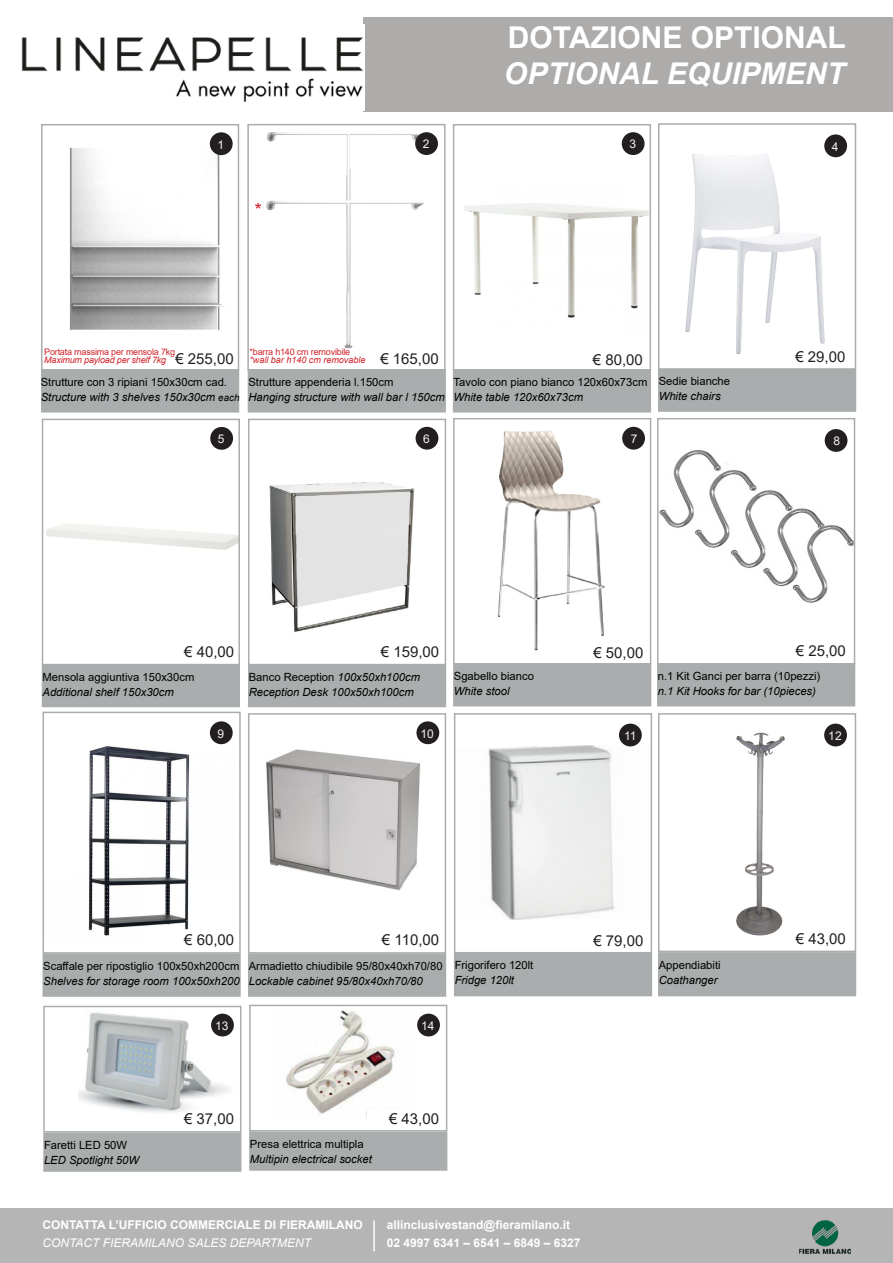
<style>
.page{position:relative;width:893px;height:1263px;background:#fff}
.page>*{position:absolute;margin:0;border:0;box-sizing:border-box;transform-origin:0 0}
.t1{font:700 30px "Arial";color:#fff}
.t2{font:italic 700 30px "Arial";color:#fff}
.t3{font:15px "Arial";color:#231f20}
.t4{font:700 12px "Arial";color:#fff}
.t5{font:italic 12px "Arial";color:#fff}
.t6{font:12px "Arial";color:#f2f3f4}
.t7{font:11.25px "Arial";color:#000}
.t8{font:italic 11.25px "Arial";color:#000}
.t9{font:9px "Arial";letter-spacing:-.02em;color:#d1232a}
.t10{font:italic 9px "Arial";letter-spacing:-.02em;color:#d1232a}
.t11{font:italic 9px "Arial";color:#d1232a}
.s1{font-size:9.75px}
.s2{font-style:italic}
</style>
<div class="page">
<div style="left:364px;top:17px;width:529px;height:95px;background:#adacaa"></div>
<div style="left:248px;top:369px;width:198px;height:43px;background:#aaadad"></div>
<div style="left:453px;top:369px;width:198px;height:43px;background:#aaadad"></div>
<img style="left:465px;top:203px;width:183px;height:115px">
<div style="left:453px;top:124px;width:198px;height:247px;border:2px solid #aaadad"></div>
<div style="left:658px;top:368px;width:198px;height:44px;background:#aaadad;border:2px solid #aaadad"></div>
<img style="left:685px;top:153px;width:160px;height:200px">
<div style="left:658px;top:123px;width:198px;height:247px;border:2px solid #aaadad"></div>
<div style="left:43px;top:953px;width:198px;height:44px;background:#aaadad;border:2px solid #aaadad"></div>
<img style="left:88px;top:742px;width:140px;height:194px">
<div style="left:43px;top:712px;width:198px;height:242px;border:2px solid #aaadad"></div>
<div style="left:41px;top:369px;width:198px;height:43px;background:#aaadad"></div>
<img style="left:70px;top:132px;width:163px;height:198px">
<div style="left:41px;top:124px;width:198px;height:247px;border:2px solid #aaadad"></div>
<div style="left:248px;top:664px;width:198px;height:43px;background:#aaadad"></div>
<img style="left:269px;top:448px;width:164px;height:184px">
<div style="left:248px;top:419px;width:198px;height:246px;border:2px solid #aaadad"></div>
<div style="left:453px;top:663px;width:198px;height:43px;background:#aaadad"></div>
<img style="left:497px;top:426px;width:148px;height:225px">
<div style="left:453px;top:418px;width:198px;height:247px;border:2px solid #aaadad"></div>
<div style="left:42px;top:664px;width:198px;height:43px;background:#aaadad"></div>
<div style="left:42px;top:419px;width:198px;height:246px;border:2px solid #aaadad"></div>
<img style="left:79px;top:1012px;width:155px;height:101px">
<div style="left:43px;top:1006px;width:198px;height:126px;border:2px solid #aaadad"></div>
<div style="left:43px;top:1132px;width:198px;height:40px;background:#aaadad;border:2px solid #aaadad"></div>
<img style="left:286px;top:1010px;width:132px;height:108px">
<div style="left:249px;top:1005px;width:198px;height:126px;border:2px solid #aaadad"></div>
<div style="left:249px;top:1131px;width:198px;height:40px;background:#aaadad;border:2px solid #aaadad"></div>
<img style="left:488px;top:744px;width:150px;height:176px">
<div style="left:454px;top:713px;width:198px;height:240px;border:2px solid #aaadad"></div>
<div style="left:454px;top:952px;width:198px;height:44px;background:#aaadad"></div>
<div style="left:248px;top:953px;width:198px;height:44px;background:#aaadad;border:2px solid #aaadad"></div>
<img style="left:266px;top:721px;width:174px;height:170px">
<div style="left:248px;top:713px;width:198px;height:241px;border:2px solid #aaadad"></div>
<div style="left:657px;top:663px;width:198px;height:43px;background:#aaadad"></div>
<img style="left:660px;top:441px;width:192px;height:162px">
<div style="left:657px;top:418px;width:198px;height:247px;border:2px solid #aaadad"></div>
<div style="left:368px;top:1109px;width:49px;height:14px;background:#fff"></div>
<img style="left:736px;top:732px;width:49px;height:204px">
<div style="left:658px;top:713px;width:198px;height:239px;border:2px solid #aaadad"></div>
<div style="left:658px;top:952px;width:198px;height:44px;background:#aaadad"></div>
<div style="left:0;top:1209px;width:893px;height:54px;background:#b5b5b5"></div>
<hr style="left:373px;top:1220px;width:2px;height:31px;background:#fff">
<img style="left:799px;top:1220px;width:51px;height:33px">
<img style="left:257px;top:132px;width:181px;height:217px">
<div style="left:247px;top:124px;width:199px;height:247px;border:2px solid #aaadad"></div>
<svg style="left:255px;top:203px;width:6px;height:6px"></svg>
<div style="left:417px;top:1014px;width:23px;height:22px;background:#231f20;border-radius:50%"></div>
<div style="left:619px;top:724px;width:23px;height:22px;background:#231f20;border-radius:50%"></div>
<div style="left:416px;top:721px;width:23px;height:23px;background:#231f20;border-radius:50%"></div>
<div style="left:210px;top:721px;width:23px;height:23px;background:#231f20;border-radius:50%"></div>
<div style="left:825px;top:429px;width:22px;height:23px;background:#231f20;border-radius:50%"></div>
<div style="left:622px;top:427px;width:23px;height:23px;background:#231f20;border-radius:50%"></div>
<div style="left:416px;top:427px;width:22px;height:23px;background:#231f20;border-radius:50%"></div>
<div style="left:210px;top:427px;width:23px;height:23px;background:#231f20;border-radius:50%"></div>
<div style="left:824px;top:134px;width:23px;height:23px;background:#231f20;border-radius:50%"></div>
<div style="left:622px;top:132px;width:23px;height:23px;background:#231f20;border-radius:50%"></div>
<div style="left:415px;top:132px;width:23px;height:23px;background:#231f20;border-radius:50%"></div>
<div style="left:210px;top:132px;width:23px;height:23px;background:#231f20;border-radius:50%"></div>
<div style="left:824px;top:724px;width:23px;height:22px;background:#231f20;border-radius:50%"></div>
<div style="left:211px;top:1014px;width:23px;height:22px;background:#231f20;border-radius:50%"></div>
<img style="left:21px;top:37px;width:342px;height:65px">
<p class="t1" style="left:508px;top:17px;width:339px">DOTAZIONE OPTIONAL</p>
<p class="t2" style="left:504px;top:54px;width:343px">OPTIONAL EQUIPMENT</p>
<p class="t6" style="left:217px;top:136px;width:8px">1</p>
<p class="t6" style="left:423px;top:136px;width:8px">2</p>
<p class="t6" style="left:629px;top:136px;width:8px">3</p>
<p class="t6" style="left:832px;top:138px;width:8px">4</p>
<p class="t9" style="left:250px;top:346px;width:102px">*barra h140 cm removibile</p>
<p class="t11" style="left:250px;top:354px;width:117px">*wall bar h140 cm removable</p>
<p class="t9" style="left:44px;top:346px;width:132px">Portata massima per mensola 7kg</p>
<p class="t10" style="left:44px;top:354px;width:124px">Maximum payload per shelf 7kg</p>
<p class="t3" style="left:175px;top:348px;width:60px">€ 255,00</p>
<p class="t3" style="left:380px;top:348px;width:60px">€ 165,00</p>
<p class="t3" style="left:593px;top:349px;width:52px">€ 80,00</p>
<p class="t3" style="left:795px;top:347px;width:52px">€ 29,00</p>
<p class="t7" style="left:41px;top:374px;width:188px">Strutture con 3 ripiani 150x30cm cad.</p>
<p class="t8" style="left:41px;top:390px;width:200px">Structure with 3 shelves 150x30cm <span class="s1">each</span></p>
<p class="t7" style="left:248px;top:374px;width:147px">Strutture appenderia l.150cm</p>
<p class="t8" style="left:248px;top:390px;width:198px">Hanging structure with wall bar l 150cm</p>
<p class="t7" style="left:454px;top:374px;width:195px">Tavolo con piano bianco 120x60x73cm</p>
<p class="t8" style="left:454px;top:390px;width:131px">White table 120x60x73cm</p>
<p class="t7" style="left:659px;top:373px;width:73px">Sedie bianche</p>
<p class="t8" style="left:659px;top:389px;width:63px">White chairs</p>
<p class="t6" style="left:218px;top:431px;width:8px">5</p>
<p class="t6" style="left:423px;top:430px;width:8px">6</p>
<p class="t6" style="left:631px;top:430px;width:8px">7</p>
<p class="t6" style="left:833px;top:433px;width:8px">8</p>
<p class="t3" style="left:184px;top:641px;width:52px">€ 40,00</p>
<p class="t3" style="left:381px;top:641px;width:60px">€ 159,00</p>
<p class="t3" style="left:593px;top:642px;width:52px">€ 50,00</p>
<p class="t3" style="left:796px;top:640px;width:52px">€ 25,00</p>
<p class="t7" style="left:43px;top:669px;width:153px">Mensola aggiuntiva 150x30cm</p>
<p class="t8" style="left:43px;top:684px;width:133px">Additional shelf 150x30cm</p>
<p class="t7" style="left:249px;top:669px;width:173px">Banco Reception <span class="s2">100x50xh100cm</span></p>
<p class="t8" style="left:249px;top:684px;width:167px">Reception Desk 100x50xh100cm</p>
<p class="t7" style="left:454px;top:668px;width:82px">Sgabello bianco</p>
<p class="t8" style="left:454px;top:684px;width:57px">White stool</p>
<p class="t7" style="left:658px;top:668px;width:164px">n.1 Kit Ganci per barra (10pezzi)</p>
<p class="t8" style="left:658px;top:684px;width:160px">n.1 Kit Hooks for bar (10pieces)</p>
<p class="t6" style="left:217px;top:725px;width:8px">9</p>
<p class="t6" style="left:421px;top:725px;width:15px">10</p>
<p class="t6" style="left:624px;top:727px;width:14px">11</p>
<p class="t6" style="left:828px;top:727px;width:15px">12</p>
<p class="t3" style="left:184px;top:929px;width:52px">€ 60,00</p>
<p class="t3" style="left:382px;top:929px;width:59px">€ 110,00</p>
<p class="t3" style="left:593px;top:930px;width:52px">€ 79,00</p>
<p class="t3" style="left:796px;top:928px;width:52px">€ 43,00</p>
<p class="t7" style="left:43px;top:958px;width:198px">Scaffale per ripostiglio 100x50xh200cm</p>
<p class="t8" style="left:43px;top:974px;width:198px">Shelves for storage room 100x50xh200</p>
<p class="t7" style="left:249px;top:958px;width:195px">Armadietto chiudibile 95/80x40xh70/80</p>
<p class="t8" style="left:249px;top:974px;width:175px">Lockable cabinet 95/80x40xh70/80</p>
<p class="t7" style="left:455px;top:957px;width:80px">Frigorifero 120lt</p>
<p class="t8" style="left:455px;top:973px;width:61px">Fridge 120lt</p>
<p class="t6" style="left:215px;top:1017px;width:15px">13</p>
<p class="t6" style="left:421px;top:1017px;width:15px">14</p>
<p class="t7" style="left:44px;top:1137px;width:85px">Faretti LED 50W</p>
<p class="t8" style="left:44px;top:1153px;width:97px">LED Spotlight 50W</p>
<p class="t3" style="left:184px;top:1108px;width:52px">€ 37,00</p>
<p class="t3" style="left:389px;top:1108px;width:52px">€ 43,00</p>
<p class="t7" style="left:250px;top:1136px;width:115px">Presa elettrica multipla</p>
<p class="t8" style="left:250px;top:1152px;width:123px">Multipin electrical socket</p>
<p class="t4" style="left:43px;top:1216px;width:322px">CONTATTA L’UFFICIO COMMERCIALE DI FIERAMILANO</p>
<p class="t5" style="left:43px;top:1235px;width:270px">CONTACT FIERAMILANO SALES DEPARTMENT</p>
<p class="t4" style="left:387px;top:1216px;width:185px">allinclusivestand@fieramilano.it</p>
<p class="t4" style="left:387px;top:1234px;width:195px">02 4997 6341 – 6541 – 6849 – 6327</p>
<p class="t7" style="left:659px;top:958px;width:63px">Appendiabiti</p>
<p class="t8" style="left:659px;top:973px;width:60px">Coathanger</p>
</div>
